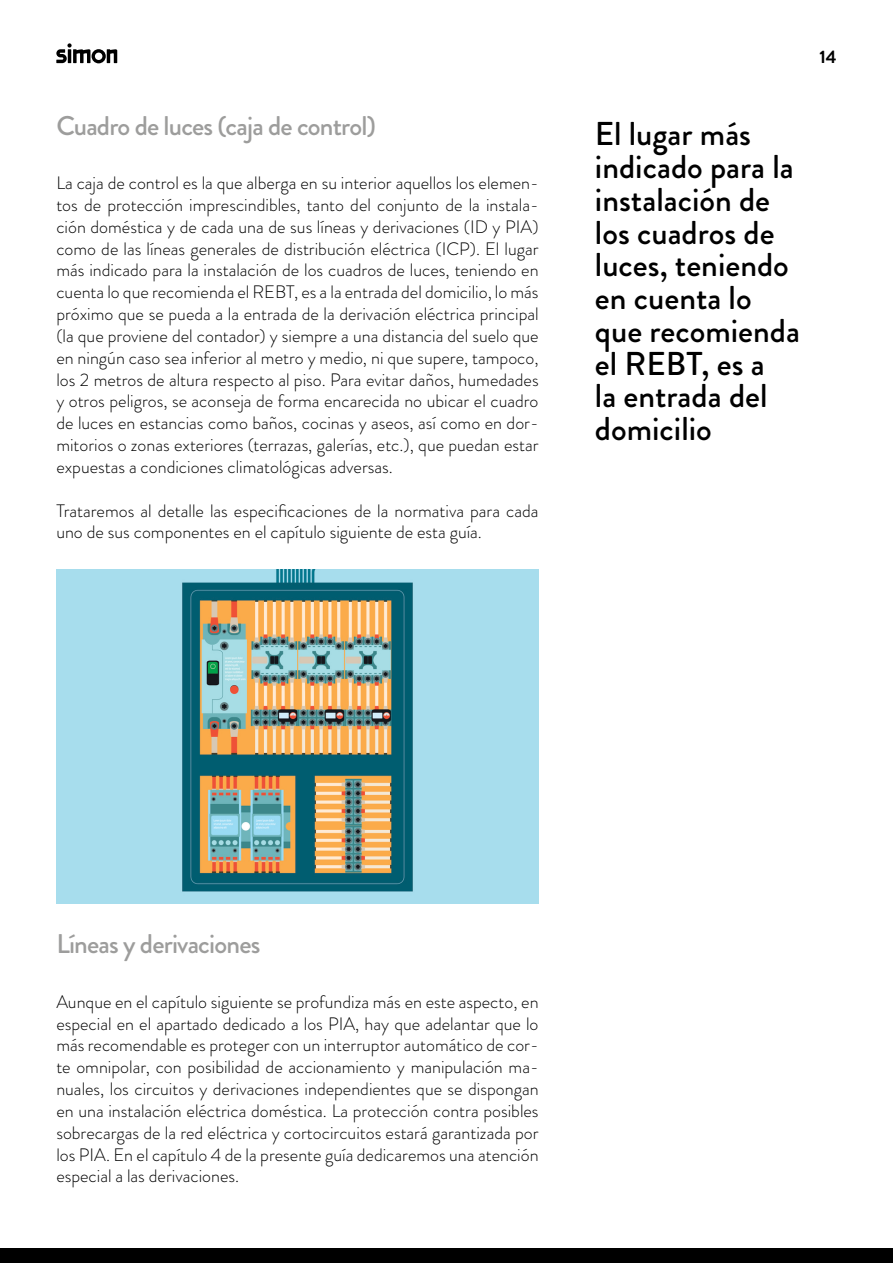
<style>
.page{position:relative;width:893px;height:1263px;background:#fff}
.page>*{position:absolute;margin:0;border:0;box-sizing:border-box;transform-origin:0 0}
.t1{font:500 33px/32.7px "Brandon Grotesque";color:#000}
.t2{font:500 27px "Brandon Grotesque";letter-spacing:-.03em;color:#9d9d9c}
.t3{font:300 18px/21.9px "Brandon Grotesque";color:#000;text-align:justify}
.t4{font:700 18px "Brandon Grotesque";color:#000}
</style>
<div class="page">
<svg style="left:56px;top:43px;width:61px;height:20px"></svg>
<div style="left:0;top:1249px;width:893px;height:14px;background:#000"></div>
<img style="left:56px;top:570px;width:483px;height:334px">
<h2 class="t2" style="left:56px;top:107px;width:321px">Cuadro de luces (caja de control)</h2>
<p class="t3" style="left:56px;top:172px;width:484px">La caja de control es la que alberga en su interior aquellos los elemen&shy;tos de protección imprescindibles, tanto del conjunto de la instala&shy;ción doméstica y de cada una de sus líneas y derivaciones (ID y PIA) como de las líneas generales de distribución eléctrica (ICP). El lugar más indicado para la instalación de los cuadros de luces, teniendo en cuenta lo que recomienda el REBT, es a la entrada del domicilio, lo más próximo que se pueda a la entrada de la derivación eléctrica principal (la que proviene del contador) y siempre a una distancia del suelo que en ningún caso sea inferior al metro y medio, ni que supere, tampoco, los 2 metros de altura respecto al piso. Para evitar daños, humedades y otros peligros, se aconseja de forma encarecida no ubicar el cuadro de luces en estancias como baños, cocinas y aseos, así como en dor&shy;mitorios o zonas exteriores (terrazas, galerías, etc.), que puedan estar expuestas a condiciones climatológicas adversas.</p>
<p class="t3" style="left:56px;top:499px;width:484px">Trataremos al detalle las especificaciones de la normativa para cada uno de sus componentes en el capítulo siguiente de esta guía.</p>
<p class="t4" style="left:819px;top:44px;width:19px">14</p>
<h1 class="t1" style="left:595px;top:118px;width:207px">El lugar más indicado para la instalación de los cuadros de luces, teniendo en cuenta lo que recomienda el REBT, es a<br>la entrada del domicilio</h1>
<h2 class="t2" style="left:56px;top:925px;width:206px">Líneas y derivaciones</h2>
<p class="t3" style="left:56px;top:991px;width:484px">Aunque en el capítulo siguiente se profundiza más en este aspecto, en especial en el apartado dedicado a los PIA, hay que adelantar que lo más recomendable es proteger con un interruptor automático de cor&shy;te omnipolar, con posibilidad de accionamiento y manipulación ma&shy;nuales, los circuitos y derivaciones independientes que se dispongan en una instalación eléctrica doméstica. La protección contra posibles sobrecargas de la red eléctrica y cortocircuitos estará garantizada por los PIA. En el capítulo 4 de la presente guía dedicaremos una atención especial a las derivaciones.</p>
</div>
